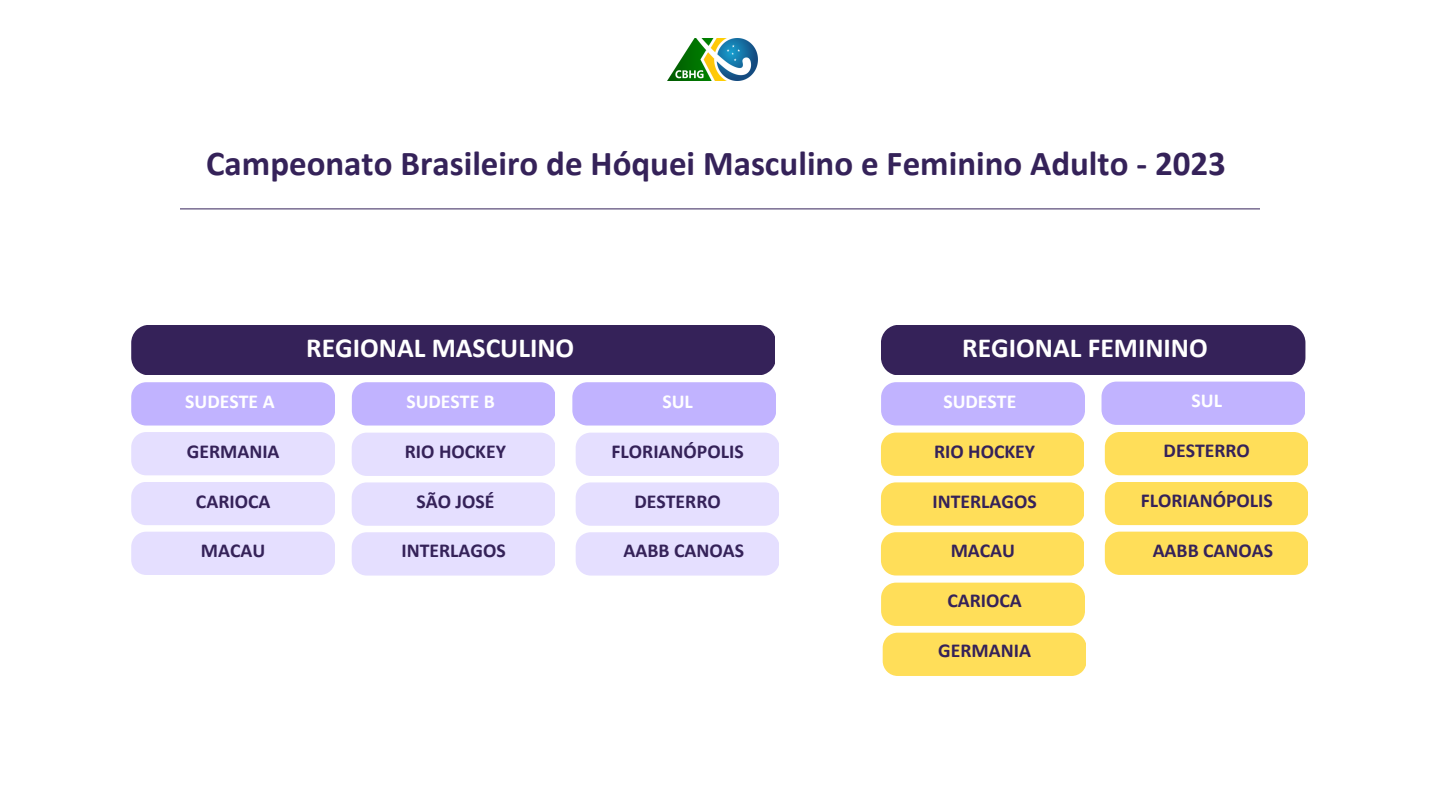
<style>
.page{position:relative;width:1440px;height:810px;background:#fff}
.page>*{position:absolute;margin:0;border:0;box-sizing:border-box;transform-origin:0 0}
.t1{font:700 35px "Calibri";color:#352259}
.t2{font:700 27.6px "Calibri";color:#fff}
.t3{font:700 19.7px "Calibri";color:#352259}
.t4{font:700 19.7px "Calibri";color:#fff}
</style>
<div class="page">
<hr style="left:180px;top:209px;width:1080px;height:1px;background:#352259">
<div style="left:131px;top:325px;width:644px;height:49px;background:#352259"></div>
<div style="left:131px;top:382px;width:203px;height:44px;background:#c1b3ff"></div>
<div style="left:352px;top:382px;width:203px;height:44px;background:#c1b3ff"></div>
<div style="left:572px;top:382px;width:203px;height:44px;background:#c1b3ff"></div>
<div style="left:131px;top:432px;width:203px;height:43px;background:#e5dfff"></div>
<div style="left:131px;top:482px;width:203px;height:43px;background:#e5dfff"></div>
<div style="left:131px;top:532px;width:203px;height:43px;background:#e5dfff"></div>
<div style="left:352px;top:433px;width:203px;height:43px;background:#e5dfff"></div>
<div style="left:352px;top:482px;width:203px;height:44px;background:#e5dfff"></div>
<div style="left:352px;top:532px;width:203px;height:44px;background:#e5dfff"></div>
<div style="left:576px;top:433px;width:203px;height:43px;background:#e5dfff"></div>
<div style="left:576px;top:482px;width:203px;height:44px;background:#e5dfff"></div>
<div style="left:576px;top:532px;width:203px;height:44px;background:#e5dfff"></div>
<div style="left:881px;top:325px;width:424px;height:49px;background:#352259"></div>
<div style="left:881px;top:382px;width:203px;height:43px;background:#c1b3ff"></div>
<div style="left:1102px;top:382px;width:203px;height:43px;background:#c1b3ff"></div>
<div style="left:881px;top:583px;width:203px;height:43px;background:#ffde59"></div>
<div style="left:881px;top:433px;width:203px;height:43px;background:#ffde59"></div>
<div style="left:881px;top:482px;width:203px;height:44px;background:#ffde59"></div>
<div style="left:881px;top:532px;width:203px;height:44px;background:#ffde59"></div>
<div style="left:1105px;top:432px;width:203px;height:43px;background:#ffde59"></div>
<div style="left:1105px;top:482px;width:203px;height:43px;background:#ffde59"></div>
<div style="left:1105px;top:532px;width:203px;height:43px;background:#ffde59"></div>
<img style="left:668px;top:39px;width:90px;height:41px">
<div style="left:883px;top:633px;width:203px;height:43px;background:#ffde59"></div>
<h1 class="t1" style="left:206px;top:149px;width:1021px">Campeonato Brasileiro de Hóquei Masculino e Feminino Adulto - 2023</h1>
<h2 class="t2" style="left:306px;top:336px;width:270px">REGIONAL MASCULINO</h2>
<p class="t4" style="left:185px;top:393px;width:91px">SUDESTE A</p>
<p class="t4" style="left:406px;top:393px;width:90px">SUDESTE B</p>
<p class="t4" style="left:662px;top:393px;width:32px">SUL</p>
<p class="t3" style="left:187px;top:443px;width:94px">GERMANIA</p>
<p class="t3" style="left:196px;top:493px;width:76px">CARIOCA</p>
<p class="t3" style="left:201px;top:543px;width:66px">MACAU</p>
<p class="t3" style="left:612px;top:443px;width:134px">FLORIANÓPOLIS</p>
<p class="t3" style="left:634px;top:493px;width:88px">DESTERRO</p>
<p class="t3" style="left:624px;top:543px;width:122px">AABB CANOAS</p>
<p class="t3" style="left:405px;top:443px;width:103px">RIO HOCKEY</p>
<p class="t3" style="left:416px;top:493px;width:79px">SÃO JOSÉ</p>
<p class="t3" style="left:402px;top:543px;width:106px">INTERLAGOS</p>
<h2 class="t2" style="left:962px;top:336px;width:247px">REGIONAL FEMININO</h2>
<p class="t4" style="left:943px;top:393px;width:74px">SUDESTE</p>
<p class="t4" style="left:1192px;top:393px;width:32px">SUL</p>
<p class="t3" style="left:934px;top:443px;width:103px">RIO HOCKEY</p>
<p class="t3" style="left:932px;top:493px;width:106px">INTERLAGOS</p>
<p class="t3" style="left:951px;top:543px;width:66px">MACAU</p>
<p class="t3" style="left:947px;top:593px;width:76px">CARIOCA</p>
<p class="t3" style="left:1164px;top:442px;width:88px">DESTERRO</p>
<p class="t3" style="left:1141px;top:492px;width:134px">FLORIANÓPOLIS</p>
<p class="t3" style="left:1153px;top:542px;width:122px">AABB CANOAS</p>
<p class="t3" style="left:938px;top:643px;width:94px">GERMANIA</p>
</div>
